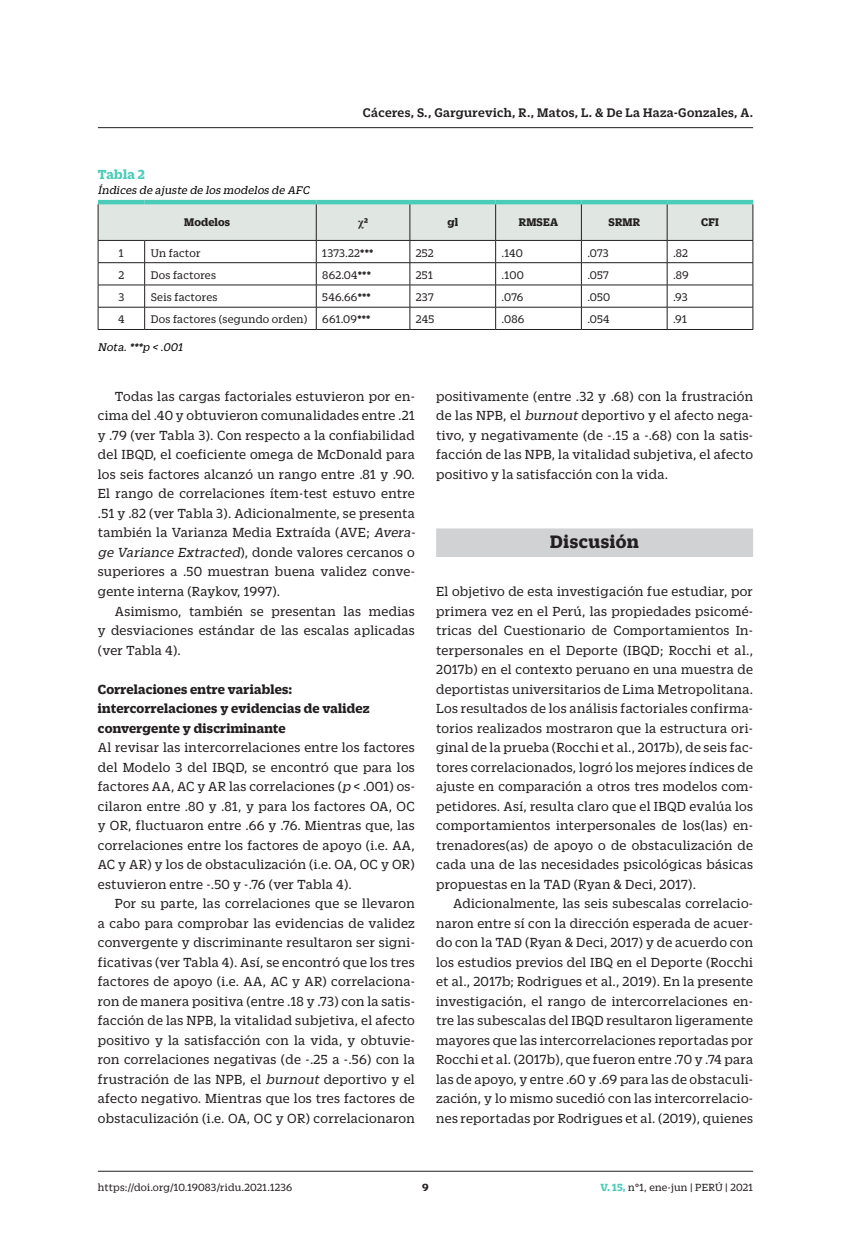
<style>
.page{position:relative;width:851px;height:1234px;background:#fff}
.page>*{position:absolute;margin:0;border:0;box-sizing:border-box;transform-origin:0 0}
.Tit_1{font:700 19.5px "Zizou Slab";letter-spacing:.03em;color:#231f20}
.Texto_Cuerpo{font:14.25px/19.5px "Zizou Slab";letter-spacing:.02em;color:#231f20;text-align:justify}
.Texto_Cuerpo_sin_san{font:14.25px/19.5px "Zizou Slab";letter-spacing:.02em;color:#231f20;text-align:justify}
.Texto_Cuerpo_sin_san-2{font:700 14.25px/19.5px "Zizou Slab";letter-spacing:.015em;color:#231f20}
.tabla{font:700 14.25px "Zizou Slab";letter-spacing:.02em;color:#4accb8}
.t1{font:500 13.5px "Zizou Slab";letter-spacing:.025em;color:#231f20}
.TEXTO_SOLO_CUADROS{font:12px "Zizou Slab";letter-spacing:.015em;color:#231f20}
.TEXTO_SOLO_CUADROS-2{font:italic 12px "Zizou Slab";color:#000}
.TEXTO_SOLO_CUADROS-3{font:700 12px "Zizou Slab";letter-spacing:.015em;color:#231f20}
.pie_tabla{font:italic 12px "Zizou Slab";color:#000}
.TEXTO_SOLO_CUADROS-4{font:700 12px "Times New Roman";color:#231f20}
.t2{font:11.25px "Zizou Slab";letter-spacing:.02em;color:#231f20}
.t3{font:700 11.25px "Zizou Slab";color:#231f20}
.s1{font-family:"Zizou Slab"}
.s2{font-weight:700}
.s3{font-weight:700;color:#231f20}
.s4{font-style:italic}
.s5{font-weight:700;color:#4accb8}
</style>
<div class="page">
<hr style="left:98px;top:127px;width:655px;height:1px;background:#231f20">
<hr style="left:98px;top:1170px;width:655px;height:1px;background:#231f20">
<hr style="left:98px;top:200px;width:47px;height:4px;background:#4accb8">
<hr style="left:145px;top:200px;width:171px;height:4px;background:#4accb8">
<hr style="left:316px;top:200px;width:94px;height:4px;background:#4accb8">
<hr style="left:410px;top:200px;width:85px;height:4px;background:#4accb8">
<hr style="left:495px;top:200px;width:86px;height:4px;background:#4accb8">
<hr style="left:581px;top:200px;width:86px;height:4px;background:#4accb8">
<hr style="left:667px;top:200px;width:86px;height:4px;background:#4accb8">
<svg style="left:98px;top:202px;width:655px;height:127px"></svg>
<hr style="left:98px;top:329px;width:47px;height:1px;background:#231f20">
<hr style="left:145px;top:329px;width:171px;height:1px;background:#231f20">
<hr style="left:316px;top:329px;width:94px;height:1px;background:#231f20">
<hr style="left:410px;top:329px;width:85px;height:1px;background:#231f20">
<hr style="left:495px;top:329px;width:86px;height:1px;background:#231f20">
<hr style="left:581px;top:329px;width:86px;height:1px;background:#231f20">
<hr style="left:667px;top:329px;width:86px;height:1px;background:#231f20">
<div style="left:436px;top:528px;width:317px;height:29px;background:#d1d2d4"></div>
<p class="t1" style="left:363px;top:104px;width:391px">Cáceres, S., Gargurevich, R., Matos, L. &amp; De La Haza-Gonzales, A.</p>
<p class="tabla" style="left:98px;top:164px;width:49px">Tabla 2</p>
<p class="TEXTO_SOLO_CUADROS-2" style="left:98px;top:182px;width:215px">Índices de ajuste de los modelos de AFC</p>
<p class="TEXTO_SOLO_CUADROS-3" style="left:184px;top:214px;width:48px">Modelos</p>
<p class="TEXTO_SOLO_CUADROS-4" style="left:358px;top:214px;width:11px">χ<span class="s1">2</span></p>
<p class="TEXTO_SOLO_CUADROS-3" style="left:447px;top:214px;width:12px">gl</p>
<p class="TEXTO_SOLO_CUADROS-3" style="left:519px;top:214px;width:41px">RMSEA</p>
<p class="TEXTO_SOLO_CUADROS-3" style="left:608px;top:214px;width:33px">SRMR</p>
<p class="TEXTO_SOLO_CUADROS-3" style="left:701px;top:214px;width:19px">CFI</p>
<p class="TEXTO_SOLO_CUADROS" style="left:119px;top:245px;width:6px">1</p>
<p class="TEXTO_SOLO_CUADROS" style="left:151px;top:245px;width:52px">Un factor</p>
<p class="TEXTO_SOLO_CUADROS" style="left:322px;top:245px;width:53px">1373.22<span class="s2">***</span></p>
<p class="TEXTO_SOLO_CUADROS" style="left:416px;top:245px;width:19px">252</p>
<p class="TEXTO_SOLO_CUADROS" style="left:501px;top:245px;width:23px">.140</p>
<p class="TEXTO_SOLO_CUADROS" style="left:587px;top:245px;width:23px">.073</p>
<p class="TEXTO_SOLO_CUADROS" style="left:673px;top:245px;width:16px">.82</p>
<p class="TEXTO_SOLO_CUADROS" style="left:118px;top:267px;width:7px">2</p>
<p class="TEXTO_SOLO_CUADROS" style="left:151px;top:267px;width:67px">Dos factores</p>
<p class="TEXTO_SOLO_CUADROS" style="left:322px;top:267px;width:50px">862.04<span class="s2">***</span></p>
<p class="TEXTO_SOLO_CUADROS" style="left:416px;top:267px;width:19px">251</p>
<p class="TEXTO_SOLO_CUADROS" style="left:501px;top:267px;width:24px">.100</p>
<p class="TEXTO_SOLO_CUADROS" style="left:587px;top:267px;width:23px">.057</p>
<p class="TEXTO_SOLO_CUADROS" style="left:673px;top:267px;width:17px">.89</p>
<p class="TEXTO_SOLO_CUADROS" style="left:118px;top:289px;width:7px">3</p>
<p class="TEXTO_SOLO_CUADROS" style="left:151px;top:289px;width:68px">Seis factores</p>
<p class="TEXTO_SOLO_CUADROS" style="left:322px;top:289px;width:50px">546.66<span class="s2">***</span></p>
<p class="TEXTO_SOLO_CUADROS" style="left:416px;top:289px;width:19px">237</p>
<p class="TEXTO_SOLO_CUADROS" style="left:501px;top:289px;width:23px">.076</p>
<p class="TEXTO_SOLO_CUADROS" style="left:587px;top:289px;width:24px">.050</p>
<p class="TEXTO_SOLO_CUADROS" style="left:673px;top:289px;width:16px">.93</p>
<p class="TEXTO_SOLO_CUADROS" style="left:118px;top:312px;width:8px">4</p>
<p class="TEXTO_SOLO_CUADROS" style="left:151px;top:312px;width:158px">Dos factores (segundo orden)</p>
<p class="TEXTO_SOLO_CUADROS" style="left:322px;top:312px;width:50px">661.09<span class="s2">***</span></p>
<p class="TEXTO_SOLO_CUADROS" style="left:416px;top:312px;width:20px">245</p>
<p class="TEXTO_SOLO_CUADROS" style="left:501px;top:312px;width:24px">.086</p>
<p class="TEXTO_SOLO_CUADROS" style="left:587px;top:312px;width:24px">.054</p>
<p class="TEXTO_SOLO_CUADROS" style="left:673px;top:312px;width:15px">.91</p>
<p class="pie_tabla" style="left:98px;top:340px;width:89px">Nota.<span class="s3">***</span>p &lt; .001</p>
<p class="Texto_Cuerpo" style="left:98px;top:385px;width:321px;text-align:left;text-indent:17px">Todas las cargas factoriales estuvieron por en&shy;cima del .40 y obtuvieron comunalidades entre .21 y .79 (ver Tabla 3). Con respecto a la confiabilidad del IBQD, el coeficiente omega de McDonald para los seis factores alcanzó un rango entre .81 y .90.<br>El rango de correlaciones ítem-test estuvo entre .51 y .82 (ver Tabla 3). Adicionalmente, se presenta también la Varianza Media Extraída (AVE; <span class="s4">Avera&shy;ge Variance Extracted</span>), donde valores cercanos o superiores a .50 muestran buena validez conve&shy;gente interna (Raykov, 1997).</p>
<p class="Texto_Cuerpo" style="left:98px;top:600px;width:318px;text-indent:17px">Asimismo, también se presentan las medias y desviaciones estándar de las escalas aplicadas (ver Tabla 4).</p>
<p class="Texto_Cuerpo_sin_san-2" style="left:98px;top:677px;width:273px">Correlaciones entre variables: intercorrelaciones y evidencias de validez convergente y discriminante</p>
<p class="Texto_Cuerpo_sin_san" style="left:98px;top:736px;width:318px">Al revisar las intercorrelaciones entre los factores del Modelo 3 del IBQD, se encontró que para los factores AA, AC y AR las correlaciones (<span class="s4">p</span> &lt; .001) os&shy;cilaron entre .80 y .81, y para los factores OA, OC y OR, fluctuaron entre .66 y .76. Mientras que, las correlaciones entre los factores de apoyo (i.e. AA, AC y AR) y los de obstaculización (i.e. OA, OC y OR) estuvieron entre -.50 y -.76 (ver Tabla 4).</p>
<p class="Texto_Cuerpo" style="left:98px;top:892px;width:318px;text-indent:17px">Por su parte, las correlaciones que se llevaron a cabo para comprobar las evidencias de validez convergente y discriminante resultaron ser signi&shy;ficativas (ver Tabla 4). Así, se encontró que los tres factores de apoyo (i.e. AA, AC y AR) correlaciona&shy;ron de manera positiva (entre .18 y .73) con la satis&shy;facción de las NPB, la vitalidad subjetiva, el afecto positivo y la satisfacción con la vida, y obtuvie&shy;ron correlaciones negativas (de -.25 a -.56) con la frustración de las NPB, el <span class="s4">burnout</span> deportivo y el afecto negativo. Mientras que los tres factores de obstaculización (i.e. OA, OC y OR) correlacionaron</p>
<p class="Texto_Cuerpo" style="left:436px;top:385px;width:318px">positivamente (entre .32 y .68) con la frustración de las NPB, el <span class="s4">burnout</span> deportivo y el afecto nega&shy;tivo, y negativamente (de -.15 a -.68) con la satis&shy;facción de las NPB, la vitalidad subjetiva, el afecto positivo y la satisfacción con la vida.</p>
<p class="Tit_1" style="left:550px;top:528px;width:90px">Discusión</p>
<p class="Texto_Cuerpo_sin_san" style="left:436px;top:580px;width:318px">El objetivo de esta investigación fue estudiar, por primera vez en el Perú, las propiedades psicomé&shy;tricas del Cuestionario de Comportamientos In&shy;terpersonales en el Deporte (IBQD; Rocchi et al., 2017b) en el contexto peruano en una muestra de deportistas universitarios de Lima Metropolitana.<br>Los resultados de los análisis factoriales confirma&shy;torios realizados mostraron que la estructura ori&shy;ginal de la prueba (Rocchi et al., 2017b), de seis fac&shy;tores correlacionados, logró los mejores índices de ajuste en comparación a otros tres modelos com&shy;petidores. Así, resulta claro que el IBQD evalúa los comportamientos interpersonales de los(las) en&shy;trenadores(as) de apoyo o de obstaculización de cada una de las necesidades psicológicas básicas propuestas en la TAD (Ryan &amp; Deci, 2017).</p>
<p class="Texto_Cuerpo" style="left:436px;top:892px;width:318px;text-indent:17px">Adicionalmente, las seis subescalas correlacio&shy;naron entre sí con la dirección esperada de acuer&shy;do con la TAD (Ryan &amp; Deci, 2017) y de acuerdo con los estudios previos del IBQ en el Deporte (Rocchi et al., 2017b; Rodrigues et al., 2019). En la presente investigación, el rango de intercorrelaciones en&shy;tre las subescalas del IBQD resultaron ligeramente mayores que las intercorrelaciones reportadas por Rocchi et al. (2017b), que fueron entre .70 y .74 para las de apoyo, y entre .60 y .69 para las de obstaculi&shy;zación, y lo mismo sucedió con las intercorrelacio&shy;nes reportadas por Rodrigues et al. (2019), quienes</p>
<p class="t2" style="left:98px;top:1179px;width:196px">https://doi.org/10.19083/ridu.2021.1236</p>
<p class="t3" style="left:422px;top:1179px;width:8px">9</p>
<p class="t2" style="left:600px;top:1179px;width:154px"><span class="s5">V. 15,</span> n°1, ene-jun | PERÚ | 2021</p>
</div>
